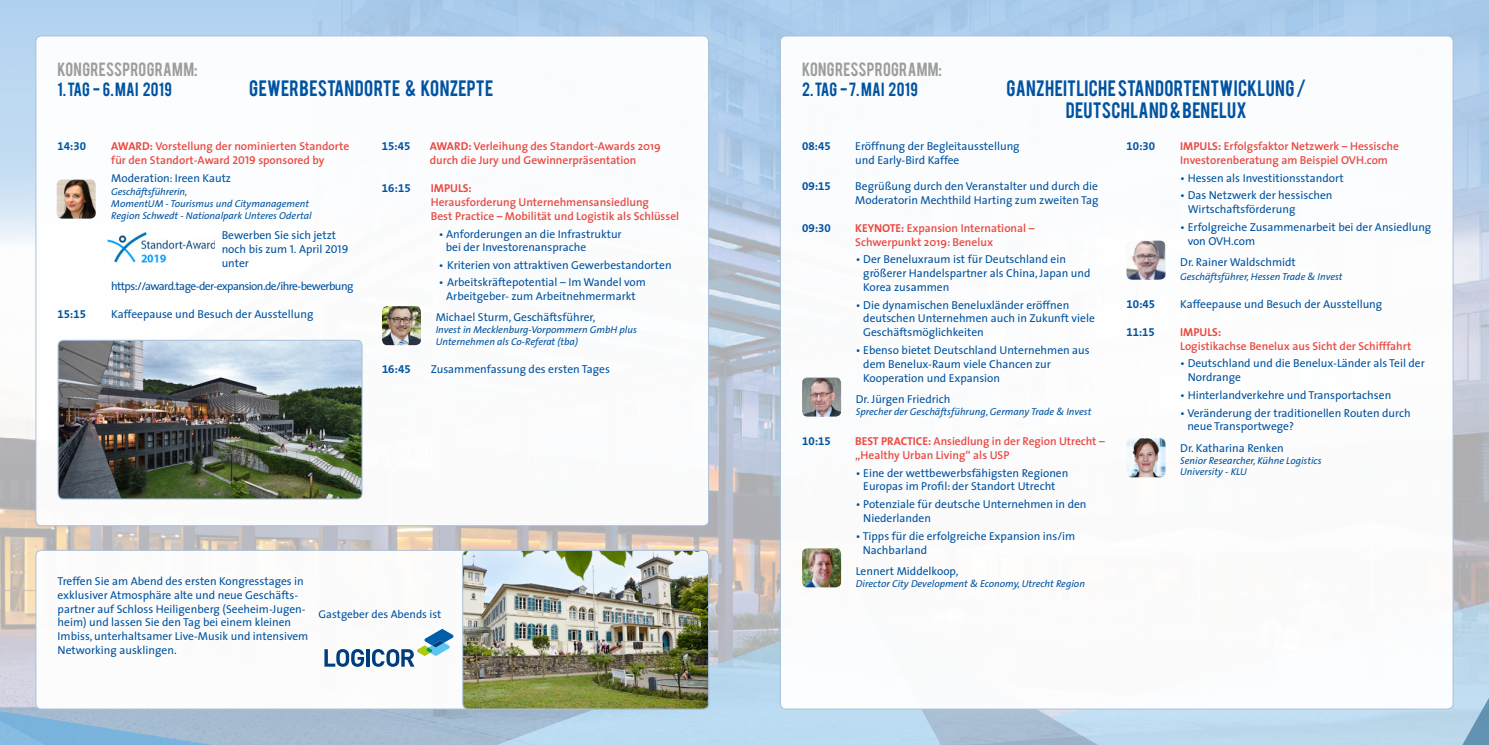
<style>
.page{position:relative;width:1489px;height:745px;background:#fff}
.page>*{position:absolute;margin:0;border:0;box-sizing:border-box;transform-origin:0 0}
.t1{font:17.5px/22.5px "Bebas";letter-spacing:.015em;color:#0053a1;text-align:center}
.t2{font:15px "Bebas";letter-spacing:.02em;color:#9d9d9c}
.t3{font:15px "Bebas";letter-spacing:.02em;color:#0053a1}
.t4{font:11.5px/13.8px "The Sans";color:#0053a1}
.t5{font:600 11.5px/13.8px "The Sans";color:#e94a42}
.t6{font:11.5px "The Sans Bold Expert";color:#0053a1}
.t7{font:11.5px "The Sans";letter-spacing:-.05em;color:#0053a1}
.t8{font:11.5px "The Sans Bold Caps";color:#e94a42}
.t9{font:11.25px "The Sans";color:#0053a1}
.t10{font:italic 10px/11.2px "The Sans";color:#0053a1}
.s1{font-family:"The Sans Bold Caps";font-weight:400}
.s2{font-family:"The Sans Semi Bold Caps";font-weight:400}
.s3{font-family:"The Sans Caps"}
</style>
<div class="page">
<img style="left:0;top:246px;width:1488px;height:460px">
<svg style="left:600px;top:609px;width:266px;height:135px;background:#b9d4e6"></svg>
<svg style="left:866px;top:709px;width:185px;height:35px;background:#afc8dd"></svg>
<svg style="left:1051px;top:585px;width:437px;height:159px;background:#bdd7e9"></svg>
<svg style="left:0;top:706px;width:600px;height:38px;background:#a1bdd5"></svg>
<svg style="left:1418px;top:678px;width:70px;height:66px;background:#aecde3"></svg>
<svg style="left:0;top:0;width:1488px;height:246px;background:#b0cdeb"></svg>
<div style="left:36px;top:36px;width:672px;height:489px;background:#fff;border-radius:5px"></div>
<div style="left:36px;top:550px;width:672px;height:158px;background:#fff;border-radius:5px"></div>
<div style="left:780px;top:36px;width:672px;height:672px;background:#fff;border-radius:5px"></div>
<img style="left:382px;top:306px;width:39px;height:39px">
<img style="left:57px;top:179px;width:39px;height:39px">
<img style="left:107px;top:232px;width:108px;height:30px">
<img style="left:802px;top:377px;width:39px;height:39px">
<img style="left:802px;top:548px;width:39px;height:39px">
<img style="left:1126px;top:240px;width:39px;height:39px">
<img style="left:1126px;top:438px;width:39px;height:39px">
<img style="left:58px;top:341px;width:304px;height:157px">
<div style="left:58px;top:339px;width:304px;height:160px;border:1px solid #a7bfd7;border-radius:5px"></div>
<hr style="left:366px;top:648px;width:4px;height:18px;background:#003d7c">
<svg style="left:324px;top:649px;width:40px;height:17px"></svg>
<svg style="left:372px;top:628px;width:81px;height:38px"></svg>
<img style="left:463px;top:550px;width:245px;height:158px">
<div style="left:462px;top:549px;width:247px;height:160px;border:1px solid #a7bfd7;border-radius:5px"></div>
<h2 class="t2" style="left:58px;top:58px;width:141px">KONGRESSPROGRAMM:</h2>
<h2 class="t3" style="left:58px;top:78px;width:116px">1. TAG - 6. MAI 2019</h2>
<h1 class="t1" style="left:249px;top:75px;width:245px">GEWERBESTANDORTE &amp; KONZEPTE</h1>
<h2 class="t2" style="left:802px;top:58px;width:141px">KONGRESSPROGRAMM:</h2>
<h2 class="t3" style="left:802px;top:78px;width:117px">2. TAG - 7. MAI 2019</h2>
<h1 class="t1" style="left:1006px;top:75px;width:301px">GANZHEITLICHE STANDORTENTWICKLUNG /<br>DEUTSCHLAND &amp; BENELUX</h1>
<p class="t6" style="left:802px;top:137px;width:30px">08:45</p>
<p class="t4" style="left:855px;top:139px;width:166px">Eröffnung der Begleitausstellung und Early-Bird Kaffee</p>
<p class="t6" style="left:802px;top:176px;width:30px">09:15</p>
<p class="t4" style="left:855px;top:179px;width:245px">Begrüßung durch den Veranstalter und durch die<br>Moderatorin Mechthild Harting zum zweiten Tag</p>
<p class="t6" style="left:802px;top:218px;width:30px">09:30</p>
<p class="t5" style="left:855px;top:221px;width:181px"><span class="s1">KEYNOTE:</span> Expansion International –<br>Schwerpunkt 2019: Benelux</p>
<p class="t4" style="left:863px;top:252px;width:229px;text-indent:-7px">• Der Beneluxraum ist für Deutschland ein größerer Handelspartner als China, Japan und<br>Korea zusammen</p>
<p class="t4" style="left:863px;top:297px;width:233px;text-indent:-7px">• Die dynamischen Beneluxländer eröffnen deutschen Unternehmen auch in Zukunft viele<br>Geschäftsmöglichkeiten</p>
<p class="t4" style="left:863px;top:342px;width:228px;text-indent:-7px">• Ebenso bietet Deutschland Unternehmen aus dem Benelux-Raum viele Chancen zur<br>Kooperation und Expansion</p>
<p class="t4" style="left:855px;top:391px;width:96px">Dr. Jürgen Friedrich</p>
<p class="t10" style="left:855px;top:405px;width:237px">Sprecher der Geschäftsführung, Germany Trade &amp; Invest</p>
<p class="t6" style="left:802px;top:431px;width:30px">10:15</p>
<p class="t5" style="left:855px;top:434px;width:251px"><span class="s1">BEST PRACTICE:</span> Ansiedlung in der Region Utrecht – „Healthy Urban Living“ als USP</p>
<p class="t4" style="left:855px;top:465px;width:214px;text-align:center">• Eine der wettbewerbsfähigsten Regionen<br>Europas im Profil: der Standort Utrecht</p>
<p class="t4" style="left:863px;top:496px;width:225px;text-indent:-7px">• Potenziale für deutsche Unternehmen in den<br>Niederlanden</p>
<p class="t4" style="left:862px;top:528px;width:214px;text-indent:-7px">• Tipps für die erfolgreiche Expansion ins/im<br>Nachbarland</p>
<p class="t4" style="left:855px;top:563px;width:104px">Lennert Middelkoop,</p>
<p class="t6" style="left:58px;top:137px;width:30px">14:30</p>
<p class="t5" style="left:111px;top:139px;width:239px"><span class="s1">AWARD:</span> Vorstellung der nominierten Standorte für den Standort-Award <span class="s2">2019</span> sponsored by</p>
<p class="t4" style="left:111px;top:170px;width:121px">Moderation: Ireen Kautz</p>
<p class="t10" style="left:111px;top:186px;width:202px;line-height:11.6px">Geschäftsführerin,<br>MomentUM - Tourismus und Citymanagement<br>Region Schwedt - Nationalpark Unteres Odertal</p>
<p class="t6" style="left:382px;top:137px;width:30px">15:45</p>
<p class="t5" style="left:430px;top:139px;width:232px"><span class="s1">AWARD:</span> Verleihung des Standort-Awards 2019 durch die Jury und Gewinnerpräsentation</p>
<p class="t6" style="left:382px;top:179px;width:30px">16:15</p>
<p class="t8" style="left:431px;top:179px;width:43px">IMPULS:</p>
<p class="t5" style="left:431px;top:195px;width:250px">Herausforderung Unternehmensansiedlung<br>Best Practice – Mobilität und Logistik als Schlüssel</p>
<p class="t4" style="left:446px;top:226px;width:177px;text-indent:-7px">• Anforderungen an die Infrastruktur bei der Investorenansprache</p>
<p class="t4" style="left:438px;top:257px;width:234px">• Kriterien von attraktiven Gewerbestandorten</p>
<p class="t4" style="left:438px;top:275px;width:209px;text-align:center">• Arbeitskräftepotential – Im Wandel vom<br>Arbeitgeber- zum Arbeitnehmermarkt</p>
<p class="t4" style="left:435px;top:310px;width:161px">Michael Sturm, Geschäftsführer,</p>
<p class="t10" style="left:435px;top:324px;width:203px">Invest in Mecklenburg-Vorpommern GmbH plus<br>Unternehmen als Co-Referat (tba)</p>
<p class="t6" style="left:382px;top:359px;width:30px">16:45</p>
<p class="t4" style="left:431px;top:361px;width:181px">Zusammenfassung des ersten Tages</p>
<p class="t4" style="left:222px;top:228px;width:128px">Bewerben Sie sich jetzt noch bis zum <span class="s3">1.</span> April <span class="s3">2019 </span>unter</p>
<p class="t7" style="left:111px;top:276px;width:243px">https://award.tage-der-expansion.de/ihre-bewerbung</p>
<p class="t6" style="left:58px;top:305px;width:30px">15:15</p>
<p class="t4" style="left:111px;top:307px;width:204px">Kaffeepause und Besuch der Ausstellung</p>
<p class="t4" style="left:58px;top:573px;width:248px">Treffen Sie am Abend des ersten Kongresstages in</p>
<p class="t10" style="left:855px;top:577px;width:231px">Director City Development &amp; Economy, Utrecht Region</p>
<p class="t4" style="left:58px;top:587px;width:252px">exklusiver Atmosphäre alte und neue Geschäfts&shy;partner auf Schloss Heiligenberg (Seeheim-Jugen&shy;heim) und lassen Sie den Tag bei einem kleinen Imbiss, unterhaltsamer Live-Musik und intensivem Networking ausklingen.</p>
<p class="t9" style="left:318px;top:604px;width:124px">Gastgeber des Abends ist</p>
<p class="t6" style="left:1126px;top:137px;width:30px">10:30</p>
<p class="t5" style="left:1180px;top:139px;width:220px"><span class="s1">IMPULS:</span> Erfolgsfaktor Netzwerk – Hessische<br>Investorenberatung am Beispiel OVH.com</p>
<p class="t4" style="left:1180px;top:170px;width:165px">• Hessen als Investitionsstandort</p>
<p class="t4" style="left:1187px;top:188px;width:146px;text-indent:-7px">• Das Netzwerk der hessischen<br>Wirtschaftsförderung</p>
<p class="t4" style="left:1187px;top:219px;width:245px;text-indent:-7px">• Erfolgreiche Zusammenarbeit bei der Ansiedlung von OVH.com</p>
<p class="t4" style="left:1180px;top:254px;width:117px">Dr. Rainer Waldschmidt</p>
<p class="t10" style="left:1180px;top:270px;width:164px">Geschäftsführer, Hessen Trade &amp; Invest</p>
<p class="t6" style="left:1126px;top:294px;width:30px">10:45</p>
<p class="t4" style="left:1180px;top:296px;width:204px">Kaffeepause und Besuch der Ausstellung</p>
<p class="t6" style="left:1126px;top:322px;width:30px">11:15</p>
<p class="t8" style="left:1180px;top:322px;width:43px">IMPULS:</p>
<p class="t5" style="left:1180px;top:338px;width:233px">Logistikachse Benelux aus Sicht der Schifffahrt</p>
<p class="t4" style="left:1187px;top:356px;width:239px;text-indent:-7px">• Deutschland und die Benelux-Länder als Teil der<br>Nordrange</p>
<p class="t4" style="left:1180px;top:387px;width:212px">• Hinterlandverkehre und Transportachsen</p>
<p class="t4" style="left:1187px;top:405px;width:225px;text-indent:-7px">• Veränderung der traditionellen Routen durch neue Transportwege?</p>
<p class="t4" style="left:1180px;top:440px;width:105px">Dr. Katharina Renken</p>
<p class="t10" style="left:1180px;top:454px;width:143px">Senior Researcher, Kühne Logistics<br>University - KLU</p>
</div>
